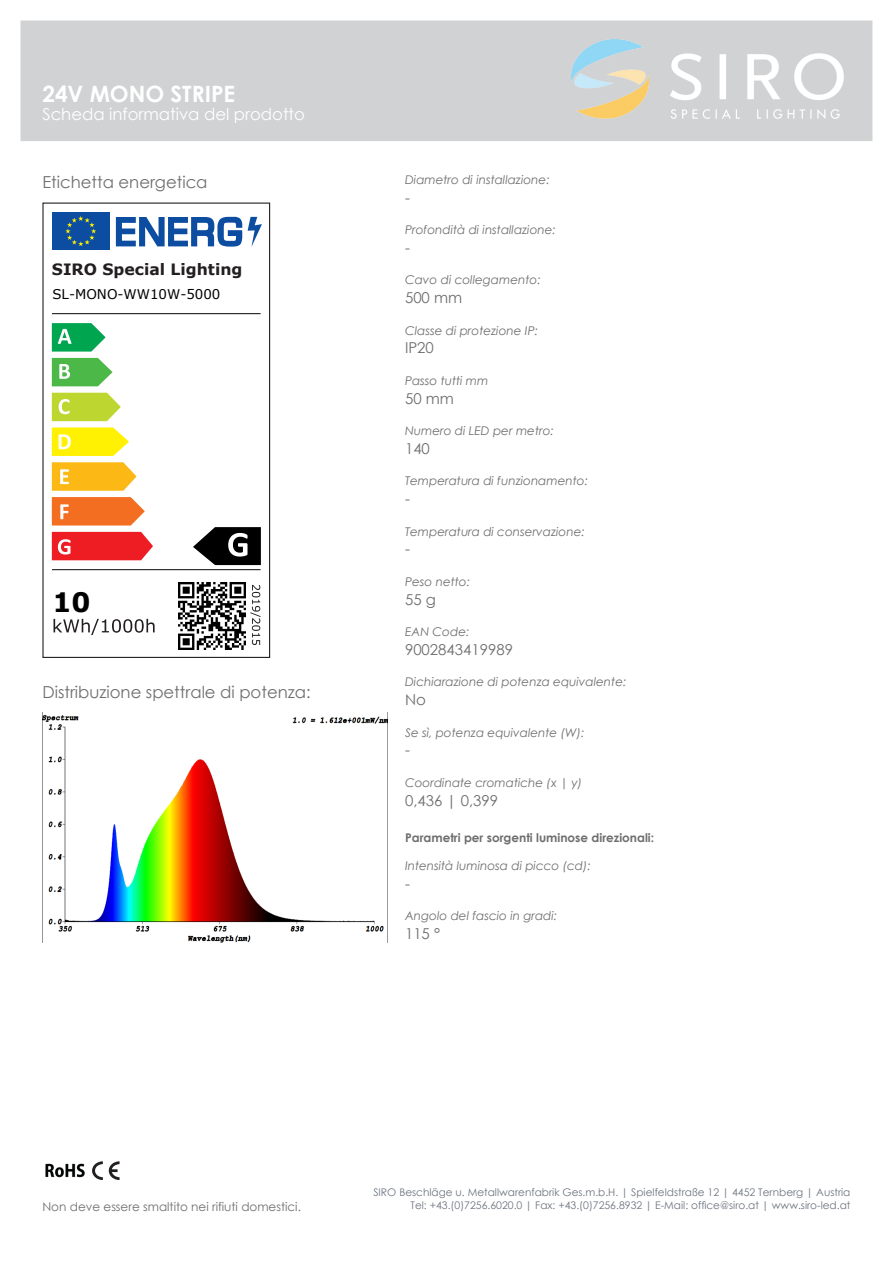
<style>
.page{position:relative;width:893px;height:1263px;background:#fff}
.page>*{position:absolute;margin:0;border:0;box-sizing:border-box;transform-origin:0 0}
.t1{font:700 26.85px "Verdana";color:#000}
.t2{font:700 22.5px "Century Gothic";color:#fff}
.t3{font:700 17.85px "Verdana";color:#231f20}
.t4{font:16.5px "Century Gothic";color:#6e6e6e}
.t5{font:16.5px "Century Gothic";color:#fff}
.t6{font:700 15.6px "Verdana";color:#231f20}
.t7{font:15px "Century Gothic";color:#6e6e6e}
.t8{font:13.35px "Verdana";color:#000}
.t9{font:italic 12px "Century Gothic";color:#6e6e6e}
.t10{font:12px "Century Gothic";color:#6e6e6e}
.t11{font:700 12px "Century Gothic";color:#6e6e6e}
.t12{font:10.5px/12.6px "Century Gothic";color:#6d747f;text-align:right}
</style>
<div class="page">
<div style="left:21px;top:21px;width:851px;height:120px;background:#d1d2d4"></div>
<img style="left:571px;top:40px;width:272px;height:78px">
<img style="left:45px;top:1163px;width:40px;height:15px">
<svg style="left:92px;top:1161px;width:27px;height:19px"></svg>
<div style="left:52px;top:212px;width:58px;height:38px;background:#0d4da1"></div>
<svg style="left:65px;top:216px;width:31px;height:30px"></svg>
<svg style="left:116px;top:217px;width:126px;height:30px"></svg>
<svg style="left:248px;top:217px;width:14px;height:30px"></svg>
<svg style="left:52px;top:323px;width:54px;height:29px"></svg>
<svg style="left:52px;top:358px;width:61px;height:28px"></svg>
<svg style="left:52px;top:393px;width:69px;height:28px;background:#c7db4d"></svg>
<svg style="left:52px;top:427px;width:77px;height:29px;background:#fff32b"></svg>
<svg style="left:52px;top:462px;width:85px;height:29px;background:#fcc133"></svg>
<svg style="left:52px;top:497px;width:93px;height:28px;background:#f47d38"></svg>
<svg style="left:52px;top:532px;width:101px;height:28px;background:#ef3237"></svg>
<svg style="left:54px;top:619px;width:101px;height:16px"></svg>
<hr style="left:52px;top:313px;width:209px;height:1px;background:#231f20">
<hr style="left:52px;top:569px;width:209px;height:1px;background:#231f20">
<svg style="left:250px;top:585px;width:11px;height:60px"></svg>
<div style="left:42px;top:203px;width:228px;height:455px;border:1px solid #231f20"></div>
<svg style="left:193px;top:527px;width:68px;height:38px"></svg>
<img style="left:179px;top:582px;width:67px;height:67px">
<img style="left:42px;top:712px;width:345px;height:230px">
<h2 class="t2" style="left:42px;top:80px;width:194px">24V MONO STRIPE</h2>
<h3 class="t5" style="left:42px;top:104px;width:264px">Scheda informativa del prodotto</h3>
<p class="t9" style="left:405px;top:172px;width:146px">Diametro di installazione:</p>
<p class="t7" style="left:405px;top:188px;width:6px">-</p>
<p class="t9" style="left:405px;top:222px;width:152px">Profondità di installazione:</p>
<p class="t7" style="left:405px;top:238px;width:6px">-</p>
<p class="t9" style="left:405px;top:273px;width:137px">Cavo di collegamento:</p>
<p class="t7" style="left:405px;top:288px;width:59px">500 mm</p>
<p class="t9" style="left:405px;top:323px;width:135px">Classe di protezione IP:</p>
<p class="t7" style="left:405px;top:339px;width:30px">IP20</p>
<p class="t9" style="left:405px;top:373px;width:85px">Passo tutti mm</p>
<p class="t7" style="left:405px;top:389px;width:50px">50 mm</p>
<p class="t9" style="left:405px;top:423px;width:150px">Numero di LED per metro:</p>
<p class="t7" style="left:405px;top:439px;width:26px">140</p>
<p class="t9" style="left:405px;top:474px;width:185px">Temperatura di funzionamento:</p>
<p class="t7" style="left:405px;top:489px;width:6px">-</p>
<p class="t9" style="left:405px;top:524px;width:181px">Temperatura di conservazione:</p>
<p class="t7" style="left:405px;top:540px;width:6px">-</p>
<p class="t9" style="left:405px;top:574px;width:67px">Peso netto:</p>
<p class="t7" style="left:405px;top:590px;width:32px">55 g</p>
<p class="t9" style="left:405px;top:624px;width:66px">EAN Code:</p>
<p class="t7" style="left:405px;top:640px;width:110px">9002843419989</p>
<p class="t9" style="left:405px;top:675px;width:223px">Dichiarazione di potenza equivalente:</p>
<p class="t7" style="left:405px;top:690px;width:22px">No</p>
<p class="t9" style="left:405px;top:725px;width:181px">Se sì, potenza equivalente (W):</p>
<p class="t7" style="left:405px;top:741px;width:6px">-</p>
<p class="t9" style="left:405px;top:775px;width:179px">Coordinate cromatiche (x | y)</p>
<p class="t7" style="left:405px;top:791px;width:95px">0,436 | 0,399</p>
<h3 class="t4" style="left:42px;top:171px;width:167px">Etichetta energetica</h3>
<h3 class="t6" style="left:52px;top:260px;width:192px">SIRO Special Lighting</h3>
<h3 class="t3" style="left:458px;top:260px;width:110px">Ges.m.b.H.</h3>
<p class="t8" style="left:52px;top:285px;width:169px">SL-MONO-WW10W-5000</p>
<h1 class="t1" style="left:52px;top:585px;width:40px">10</h1>
<h3 class="t4" style="left:42px;top:681px;width:270px">Distribuzione spettrale di potenza:</h3>
<p class="t11" style="left:405px;top:830px;width:251px">Parametri per sorgenti luminose direzionali:</p>
<p class="t9" style="left:405px;top:858px;width:187px">Intensità luminosa di picco (cd):</p>
<p class="t7" style="left:405px;top:874px;width:6px">-</p>
<p class="t9" style="left:405px;top:909px;width:154px">Angolo del fascio in gradi:</p>
<p class="t7" style="left:405px;top:924px;width:37px">115 °</p>
<p class="t10" style="left:42px;top:1199px;width:260px">Non deve essere smaltito nei rifiuti domestici.</p>
<p class="t12" style="left:373px;top:1186px;width:479px">SIRO Beschläge u. Metallwarenfabrik Ges.m.b.H. | Spielfeldstraße 12 | 4452 Ternberg | Austria<br>Tel: +43.(0)7256.6020.0 | Fax: +43.(0)7256.8932 | E-Mail: office@siro.at | www.siro-led.at</p>
</div>
